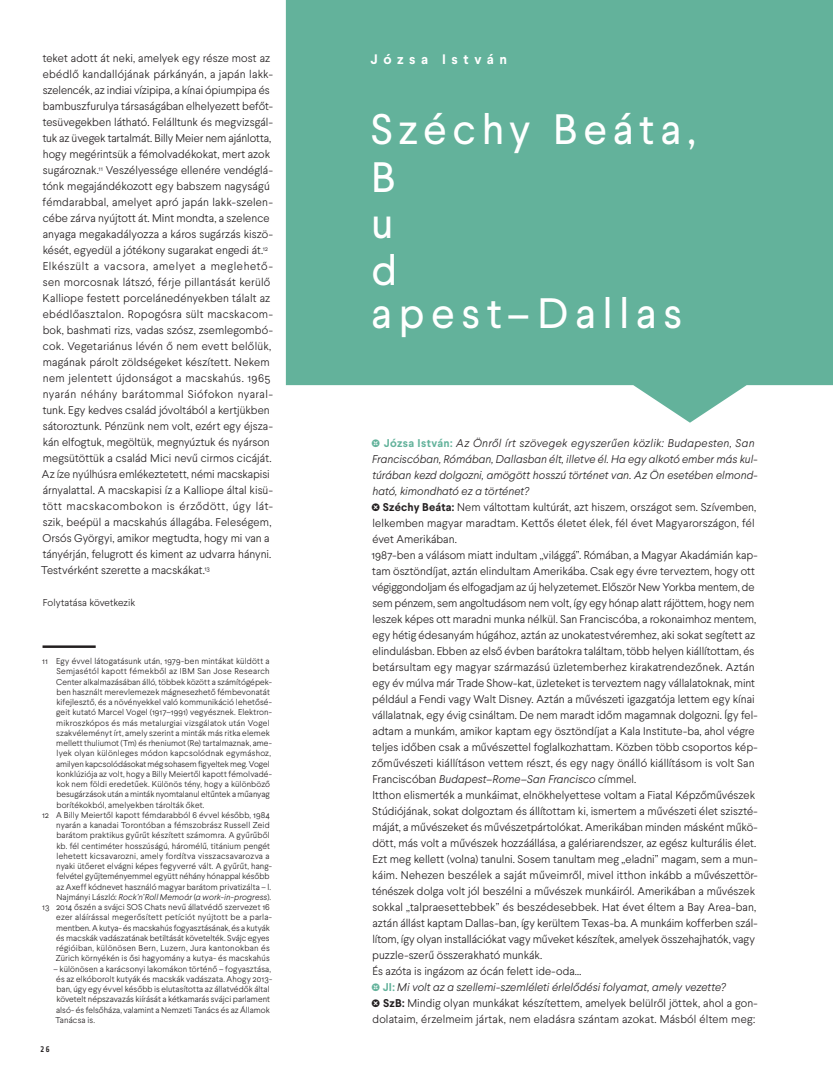
<style>
.page{position:relative;width:833px;height:1081px;background:#fff}
.page>*{position:absolute;margin:0;border:0;box-sizing:border-box;transform-origin:0 0}
.cim_2014_34pt_fff{font:42.5px "Larsseit";letter-spacing:.155em;color:#fff}
.szerzo_2014_fff{font:700 13.75px "Larsseit";letter-spacing:.405em;color:#fff}
.szcena_2014{font:300 11.25px/16px "Larsseit";letter-spacing:.005em;color:#231f20}
.szcena_2014-2{font:italic 300 11.25px/16px "Larsseit";color:#231f20}
.szcena_2014-3{font:300 10px "Larsseit";color:#231f20}
.pagina_l{font:500 8.75px "Klavika";color:#231f20;scale:.85 1}
.szcena_2014_lj_behuz{font:300 8.5px/10.2px "Larsseit";letter-spacing:.01em;color:#231f20}
.szcena_2014_lj_sorki{font:300 8.5px "Larsseit";letter-spacing:.015em;color:#231f20}
.s1{font-style:italic}
.s2{font-weight:700;font-style:normal;color:#63b29b}
.s3{font-weight:700}
</style>
<div class="page">
<hr style="left:43px;top:645px;width:53px;height:3px;background:#231f20">
<svg style="left:286px;top:0;width:547px;height:423px;background:#6fb8a3"></svg>
<p class="szcena_2014" style="left:43px;top:51px;width:232px">teket adott át neki, amelyek egy része most az ebédlő kandallójának párkányán, a japán lakk&shy;szelencék, az indiai vízipipa, a kínai ópiumpipa és bambuszfurulya társaságában elhelyezett befőt&shy;tesüvegekben látható. Felálltunk és megvizsgál&shy;tuk az üvegek tartalmát. Billy Meier nem ajánlotta, hogy megérintsük a fémolvadékokat, mert azok sugároznak.<sup>11</sup> Veszélyessége ellenére vendéglá&shy;tónk megajándékozott egy babszem nagyságú fémdarabbal, amelyet apró japán lakk-szelen&shy;cébe zárva nyújtott át. Mint mondta, a szelence anyaga megakadályozza a káros sugárzás kiszö&shy;kését, egyedül a jótékony sugarakat engedi át.<sup>12</sup></p>
<p class="szcena_2014" style="left:41px;top:259px;width:233px">Elkészült a vacsora, amelyet a meglehető&shy;sen morcosnak látszó, férje pillantását kerülő Kalliope festett porcelánedényekben tálalt az ebédlőasztalon. Ropogósra sült macskacom&shy;bok, bashmati rizs, vadas szósz, zsemlegombó&shy;cok. Vegetariánus lévén ő nem evett belőlük, magának párolt zöldségeket készített. Nekem nem jelentett újdonságot a macskahús. 1965 nyarán néhány barátommal Siófokon nyaral&shy;tunk. Egy kedves család jóvoltából a kertjükben sátoroztunk. Pénzünk nem volt, ezért egy éjsza&shy;kán elfogtuk, megöltük, megnyúztuk és nyárson megsütöttük a család Mici nevű cirmos cicáját.<br>Az íze nyúlhúsra emlékeztetett, némi macskapisi árnyalattal. A macskapisi íz a Kalliope által kisü&shy;tött macskacombokon is érződött, úgy lát&shy;szik, beépül a macskahús állagába. Feleségem, Orsós Györgyi, amikor megtudta, hogy mi van a tányérján, felugrott és kiment az udvarra hányni.<br>Testvérként szerette a macskákat.<sup>13</sup></p>
<p class="szcena_2014-3" style="left:43px;top:597px;width:94px">Folytatása következik</p>
<p class="szcena_2014_lj_sorki" style="left:42px;top:656px;width:229px">11 Egy évvel látogatásunk után, 1979-ben mintákat küldött a</p>
<p class="szcena_2014_lj_behuz" style="left:56px;top:666px;width:217px">Semjasétól kapott fémekből az IBM San Jose Research Center alkalmazásában álló, többek között a számítógépek&shy;ben használt merevlemezek mágnesezhető fémbevonatát kifejlesztő, és a növényekkel való kommunikáció lehetősé&shy;geit kutató Marcel Vogel (1917–1991) vegyésznek. Elektron&shy;mikroszkópos és más metalurgiai vizsgálatok után Vogel szakvéleményt írt, amely szerint a minták más ritka elemek mellett thuliumot (Tm) és rheniumot (Re) tartalmaznak, ame&shy;lyek olyan különleges módon kapcsolódnak egymáshoz, amilyen kapcsolódásokat még sohasem figyeltek meg. Vogel konklúziója az volt, hogy a Billy Meiertől kapott fémolvadé&shy;kok nem földi eredetűek. Különös tény, hogy a különböző besugárzások után a minták nyomtalanul eltűntek a műanyag borítékokból, amelyekben tárolták őket.</p>
<p class="szcena_2014_lj_sorki" style="left:42px;top:810px;width:229px">12 A Billy Meiertől kapott fémdarabból 6 évvel később, 1984</p>
<p class="szcena_2014_lj_behuz" style="left:56px;top:820px;width:217px">nyarán a kanadai Torontóban a fémszobrász Russell Zeid barátom praktikus gyűrűt készített számomra. A gyűrűből kb. fél centiméter hosszúságú, háromélű, titánium pengét lehetett kicsavarozni, amely fordítva visszacsavarozva a nyaki ütőeret elvágni képes fegyverré vált. A gyűrűt, hang&shy;felvétel gyűjteményemmel együtt néhány hónappal később az Axeff kódnevet használó magyar barátom privatizálta – l.<br>Najmányi László: <span class="s1">Rock’n’Roll Memoár</span> (<span class="s1">a work-in-progress</span>).</p>
<p class="szcena_2014_lj_sorki" style="left:42px;top:902px;width:229px">13 2014 őszén a svájci SOS Chats nevű állatvédő szervezet 16</p>
<p class="szcena_2014_lj_behuz" style="left:56px;top:912px;width:218px">ezer aláírással megerősített petíciót nyújtott be a parla&shy;mentben. A kutya- és macskahús fogyasztásának, és a kutyák és macskák vadászatának betiltását követelték. Svájc egyes régióiban, különösen Bern, Luzern, Jura kantonokban és Zürich környékén is ősi hagyomány a kutya- és macskahús</p>
<p class="szcena_2014_lj_behuz" style="left:53px;top:964px;width:220px">– különösen a karácsonyi lakomákon történő – fogyasztása, és az elkóborolt kutyák és macskák vadászata. Ahogy 2013- ban, úgy egy évvel később is elutasította az állatvédők által követelt népszavazás kiírását a kétkamarás svájci parlament alsó- és felsőháza, valamint a Nemzeti Tanács és az Államok Tanácsa is.</p>
<p class="pagina_l" style="left:40px;top:1044px;width:12px">26</p>
<p class="szerzo_2014_fff" style="left:370px;top:51px;width:138px">Józsa István</p>
<p class="cim_2014_34pt_fff" style="left:370px;top:102px;width:327px">Széchy Beáta,</p>
<p class="cim_2014_34pt_fff" style="left:371px;top:151px;width:26px">B</p>
<p class="cim_2014_34pt_fff" style="left:371px;top:196px;width:24px">u</p>
<p class="cim_2014_34pt_fff" style="left:372px;top:244px;width:27px">d</p>
<p class="cim_2014_34pt_fff" style="left:371px;top:286px;width:313px">apest–Dallas</p>
<p class="szcena_2014-2" style="left:372px;top:435px;width:387px;text-indent:11px"><span class="s2">Józsa István:</span> Az Önről írt szövegek egyszerűen közlik: Budapesten, San Franciscóban, Rómában, Dallasban élt, illetve él. Ha egy alkotó ember más kul&shy;túrában kezd dolgozni, amögött hosszú történet van. Az Ön esetében elmond&shy;ható, kimondható ez a történet?</p>
<p class="szcena_2014" style="left:372px;top:499px;width:385px;text-indent:10px"><span class="s3">Széchy Beáta:</span> Nem váltottam kultúrát, azt hiszem, országot sem. Szívemben, lelkemben magyar maradtam. Kettős életet élek, fél évet Magyarországon, fél évet Amerikában.</p>
<p class="szcena_2014" style="left:371px;top:547px;width:388px">1987-ben a válásom miatt indultam „világgá”. Rómában, a Magyar Akadámián kap&shy;tam ösztöndíjat, aztán elindultam Amerikába. Csak egy évre terveztem, hogy ott végiggondoljam és elfogadjam az új helyzetemet. Először New Yorkba mentem, de sem pénzem, sem angoltudásom nem volt, így egy hónap alatt rájöttem, hogy nem leszek képes ott maradni munka nélkül. San Franciscóba, a rokonaimhoz mentem, egy hétig édesanyám húgához, aztán az unokatestvéremhez, aki sokat segített az elindulásban. Ebben az első évben barátokra találtam, több helyen kiállítottam, és betársultam egy magyar származású üzletemberhez kirakatrendezőnek. Aztán egy év múlva már Trade Show-kat, üzleteket is terveztem nagy vállalatoknak, mint például a Fendi vagy Walt Disney. Aztán a művészeti igazgatója lettem egy kínai vállalatnak, egy évig csináltam. De nem maradt időm magamnak dolgozni. Így fel&shy;adtam a munkám, amikor kaptam egy ösztöndíjat a Kala Institute-ba, ahol végre teljes időben csak a művészettel foglalkozhattam. Közben több csoportos kép&shy;zőművészeti kiállításon vettem részt, és egy nagy önálló kiállításom is volt San Franciscóban <span class="s1">Budapest–Rome–San Francisco</span> címmel.</p>
<p class="szcena_2014" style="left:372px;top:787px;width:387px">Itthon elismerték a munkáimat, elnökhelyettese voltam a Fiatal Képzőművészek Stúdiójának, sokat dolgoztam és állítottam ki, ismertem a művészeti élet sziszté&shy;máját, a művészeket és művészetpártolókat. Amerikában minden másként műkö&shy;dött, más volt a művészek hozzáállása, a galériarendszer, az egész kulturális élet.<br>Ezt meg kellett (volna) tanulni. Sosem tanultam meg „eladni” magam, sem a mun&shy;káim. Nehezen beszélek a saját műveimről, mivel itthon inkább a művészettör&shy;ténészek dolga volt jól beszélni a művészek munkáiról. Amerikában a művészek sokkal „talpraesettebbek” és beszédesebbek. Hat évet éltem a Bay Area-ban, aztán állást kaptam Dallas-ban, így kerültem Texas-ba. A munkáim kofferben szál&shy;lítom, így olyan installációkat vagy műveket készítek, amelyek összehajhatók, vagy puzzle-szerű összerakható munkák.</p>
<p class="szcena_2014" style="left:372px;top:963px;width:211px">És azóta is ingázom az ócán felett ide-oda…</p>
<p class="szcena_2014-2" style="left:383px;top:979px;width:344px"><span class="s2">JI:</span> Mi volt az a szellemi-szemléleti érlelődési folyamat, amely vezette?</p>
<p class="szcena_2014" style="left:372px;top:995px;width:387px;text-align:right"><span class="s3">SzB:</span> Mindig olyan munkákat készítettem, amelyek belülről jöttek, ahol a gon&shy;dolataim, érzelmeim jártak, nem eladásra szántam azokat. Másból éltem meg:</p>
</div>
